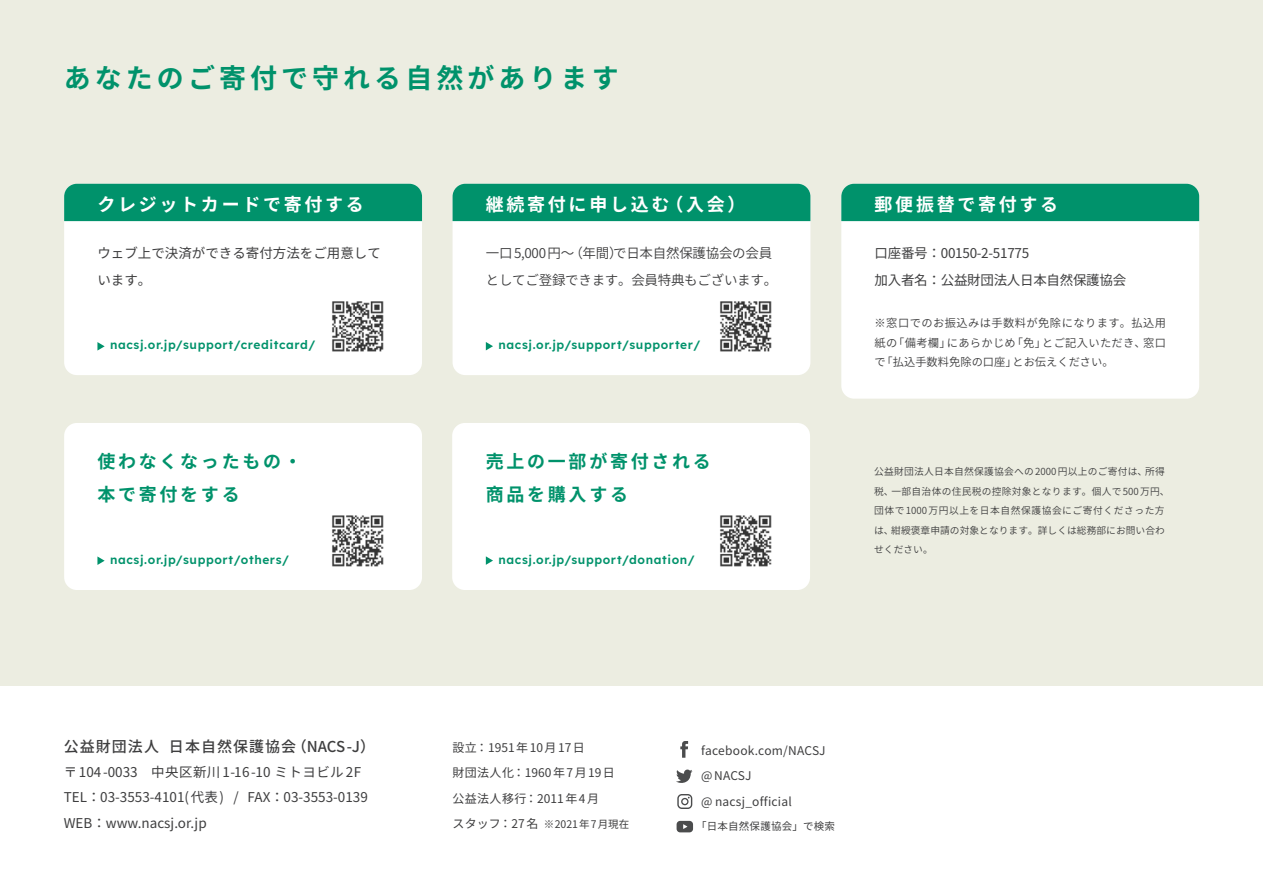
<style>
.page{position:relative;width:1263px;height:893px;background:#fff}
.page>*{position:absolute;margin:0;border:0;box-sizing:border-box;transform-origin:0 0}
.main_title{font:700 27px "Noto Sans CJ Kjp";letter-spacing:.15em;color:#00926b}
.sub_title{font:700 18px "Noto Sans CJ Kjp";letter-spacing:.15em;color:#fff}
.sub_title-2{font:700 18px "Noto Sans CJ Kjp";letter-spacing:.15em;color:#00926b}
.organisation_2{font:700 18px "Noto Sans CJ Kjp";letter-spacing:.15em;color:#00926b}
.t1{font:500 15px "Noto Sans CJ Kjp";letter-spacing:.07em;color:#3e3e3f}
.body_copy{font:13.5px/27px "Noto Sans CJ Kjp";color:#3e3e3f}
.body_copy-2{font:600 13.5px/27px "Noto Sans CJ Kjp";letter-spacing:-.02em;color:#3e3e3f}
.body_copy-3{font:13.5px "Noto Sans CJ Kjp";letter-spacing:-.02em;color:#3e3e3f}
.body_copy-4{font:13.5px "Noto Sans CJ Kjp";letter-spacing:.03em;color:#3e3e3f}
.organisation_2-2{font:600 12px "Lexend";letter-spacing:.05em;color:#00926b}
.t2{font:12px "Noto Sans CJ Kjp";letter-spacing:.02em;color:#3e3e3f}
.body_copy_small{font:600 11.25px/19.5px "Noto Sans CJ Kjp";letter-spacing:.03em;color:#3e3e3f;text-align:justify}
.t3{font:10.5px "Noto Sans CJ Kjp";letter-spacing:-.01em;color:#3e3e3f}
.t4{font:10.5px "Noto Sans CJ Kjp";letter-spacing:.02em;color:#3e3e3f}
.body_copy_small-2{font:600 9.75px/19.5px "Noto Sans CJ Kjp";letter-spacing:.025em;color:#3e3e3f}
.s1{font-size:12px}
</style>
<div class="page">
<div style="left:0;top:0;width:1262px;height:686px;background:#ecede1"></div>
<div style="left:64px;top:184px;width:358px;height:191px;background:#fff;border-radius:13px"></div>
<div style="left:64px;top:423px;width:358px;height:167px;background:#fff;border-radius:13px"></div>
<div style="left:452px;top:423px;width:358px;height:167px;background:#fff;border-radius:13px"></div>
<div style="left:453px;top:184px;width:357px;height:191px;background:#fff;border-radius:13px"></div>
<div style="left:841px;top:184px;width:358px;height:215px;background:#fff;border-radius:13px"></div>
<div style="left:64px;top:184px;width:358px;height:37px;background:#00926b"></div>
<div style="left:453px;top:184px;width:357px;height:37px;background:#00926b"></div>
<div style="left:841px;top:184px;width:358px;height:37px;background:#00926b"></div>
<svg style="left:97px;top:556px;width:8px;height:9px"></svg>
<svg style="left:97px;top:342px;width:8px;height:9px"></svg>
<svg style="left:486px;top:556px;width:7px;height:9px"></svg>
<svg style="left:486px;top:342px;width:7px;height:8px"></svg>
<svg style="left:677px;top:821px;width:16px;height:11px"></svg>
<svg style="left:676px;top:769px;width:16px;height:14px"></svg>
<svg style="left:680px;top:741px;width:8px;height:17px"></svg>
<svg style="left:677px;top:794px;width:15px;height:15px"></svg>
<img style="left:332px;top:301px;width:52px;height:51px">
<img style="left:332px;top:515px;width:52px;height:52px">
<img style="left:720px;top:301px;width:52px;height:51px">
<img style="left:720px;top:515px;width:52px;height:52px">
<p class="main_title" style="left:64px;top:62px;width:556px">あなたのご寄付で守れる自然があります</p>
<p class="sub_title" style="left:97px;top:194px;width:268px">クレジットカードで寄付する</p>
<p class="body_copy" style="left:97px;top:240px;width:285px">ウェブ上で決済ができる寄付方法をご用意しています。</p>
<p class="sub_title" style="left:486px;top:194px;width:261px">継続寄付に申し込む（入会）</p>
<p class="body_copy-2" style="left:486px;top:240px;width:293px">一口5,000円～（年間）で日本自然保護協会の会員としてご登録できます。会員特典もございます。</p>
<p class="organisation_2-2" style="left:110px;top:336px;width:207px">nacsj.or.jp/support/creditcard/</p>
<p class="organisation_2-2" style="left:498px;top:336px;width:203px">nacsj.or.jp/support/supporter/</p>
<p class="sub_title-2" style="left:97px;top:451px;width:206px">使わなくなったもの・</p>
<p class="sub_title-2" style="left:97px;top:485px;width:144px">本で寄付をする</p>
<p class="sub_title-2" style="left:486px;top:451px;width:226px">売上の一部が寄付される</p>
<p class="organisation_2" style="left:486px;top:485px;width:144px">商品を購入する</p>
<p class="organisation_2-2" style="left:110px;top:550px;width:181px">nacsj.or.jp/support/others/</p>
<p class="organisation_2-2" style="left:498px;top:550px;width:198px">nacsj.or.jp/support/donation/</p>
<p class="sub_title" style="left:875px;top:194px;width:185px">郵便振替で寄付する</p>
<p class="body_copy-3" style="left:875px;top:246px;width:156px">口座番号：00150-2-51775</p>
<p class="body_copy-3" style="left:875px;top:273px;width:253px">加入者名：公益財団法人日本自然保護協会</p>
<p class="body_copy_small" style="left:875px;top:314px;width:293px">※窓口でのお振込みは手数料が免除になります。払込用紙の「備考欄」にあらかじめ「免」とご記入いただき、窓口で「払込手数料免除の口座」とお伝えください。</p>
<p class="body_copy_small-2" style="left:874px;top:462px;width:297px">公益財団法人日本自然保護協会への2000円以上のご寄付は、所得税、一部自治体の住民税の控除対象となります。個人で500万円、団体で1000万円以上を日本自然保護協会にご寄付くださった方は、紺綬褒章申請の対象となります。詳しくは総務部にお問い合わせください。</p>
<p class="t1" style="left:64px;top:738px;width:313px">公益財団法人 日本自然保護協会（NACS-J）</p>
<p class="body_copy-4" style="left:64px;top:764px;width:299px">〒104-0033　中央区新川 1-16-10 ミトヨビル 2F</p>
<p class="body_copy" style="left:64px;top:784px;width:306px">TEL：03-3553-4101(代表 ) / FAX：03-3553-0139</p>
<p class="body_copy" style="left:64px;top:809px;width:144px">WEB：www.nacsj.or.jp</p>
<p class="t2" style="left:453px;top:740px;width:134px">設立：1951年10月17日</p>
<p class="t2" style="left:453px;top:766px;width:164px">財団法人化：1960年7月19日</p>
<p class="t2" style="left:453px;top:791px;width:148px">公益法人移行：2011年4月</p>
<p class="t3" style="left:453px;top:818px;width:178px"><span class="s1">スタッフ：27名</span> ※2021年 7月現在</p>
<p class="t2" style="left:701px;top:743px;width:126px">facebook.com/NACSJ</p>
<p class="t2" style="left:701px;top:769px;width:52px">@NACSJ</p>
<p class="t2" style="left:701px;top:794px;width:92px">@ nacsj_official</p>
<p class="t4" style="left:696px;top:820px;width:141px">「日本自然保護協会」で検索</p>
</div>
